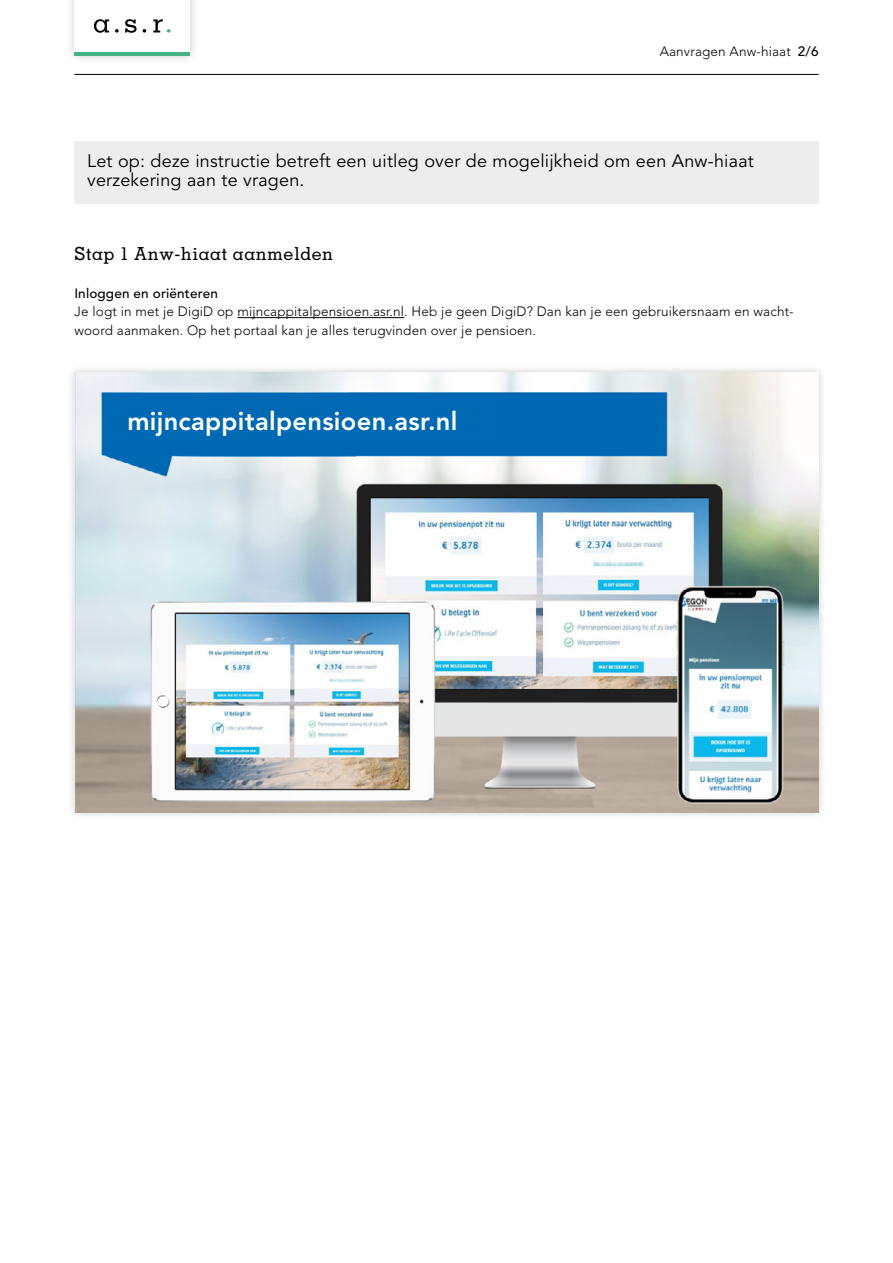
<style>
.page{position:relative;width:893px;height:1263px;background:#fff}
.page>*{position:absolute;margin:0;border:0;box-sizing:border-box;transform-origin:0 0}
.Platte_tekst_9_2_Avenir_light__A4{font:800 25.5px "Avenir LT Std";letter-spacing:.01em;color:#fff}
.Intro_12_3_Avenir_book_grijs_kader__A4{font:18px/18.6px "Avenir LT Std";letter-spacing:.01em;color:#000}
.Kop_12_3_Memphis_medium__A4{font:500 18px "Memphis LT Std";letter-spacing:.025em;color:#000}
.Platte_tekst_9_2_Avenir_light__A4-2{font:300 13.5px/18.6px "Avenir LT Std";letter-spacing:.01em;color:#000}
.Tekstkop_9_2_Avenir_light__9__A4{font:500 13.5px "Avenir LT Std";letter-spacing:.01em;color:#000}
.s1{font-weight:500}
</style>
<div class="page">
<div style="left:74px;top:141px;width:745px;height:62px;background:#ededed"></div>
<hr style="left:237px;top:317px;width:167px;height:1px;background:#000">
<div style="left:66px;top:364px;width:761px;height:457px;background:#000;opacity:.2"></div>
<img style="left:75px;top:372px;width:744px;height:440px">
<div style="left:112px;top:399px;width:385px;height:43px;background:#0069b3"></div>
<hr style="left:74px;top:74px;width:745px;height:1px;background:#000">
<div style="left:64px;top:0;width:136px;height:65px;background:#000;opacity:.2"></div>
<div style="left:74px;top:0;width:116px;height:56px;background:#fff"></div>
<svg style="left:143px;top:29px;width:3px;height:4px"></svg>
<svg style="left:153px;top:19px;width:17px;height:14px"></svg>
<svg style="left:115px;top:29px;width:4px;height:4px"></svg>
<svg style="left:94px;top:19px;width:15px;height:14px"></svg>
<svg style="left:125px;top:19px;width:12px;height:14px"></svg>
<hr style="left:74px;top:52px;width:116px;height:4px;background:#45b385">
<p class="Platte_tekst_9_2_Avenir_light__A4-2" style="left:660px;top:42px;width:160px">Aanvragen Anw-hiaat <span class="s1">2/6</span></p>
<p class="Intro_12_3_Avenir_book_grijs_kader__A4" style="left:87px;top:152px;width:668px">Let op: deze instructie betreft een uitleg over de mogelijkheid om een Anw-hiaat verzekering aan te vragen.</p>
<h3 class="Kop_12_3_Memphis_medium__A4" style="left:74px;top:243px;width:260px">Stap 1 Anw-hiaat aanmelden</h3>
<h4 class="Tekstkop_9_2_Avenir_light__9__A4" style="left:74px;top:285px;width:145px">Inloggen en oriënteren</h4>
<p class="Platte_tekst_9_2_Avenir_light__A4-2" style="left:74px;top:302px;width:721px">Je logt in met je DigiD op mijncappitalpensioen.asr.nl. Heb je geen DigiD? Dan kan je een gebruikersnaam en wacht&shy;woord aanmaken. Op het portaal kan je alles terugvinden over je pensioen.</p>
<p class="Platte_tekst_9_2_Avenir_light__A4" style="left:127px;top:406px;width:332px">mijncappitalpensioen.asr.nl</p>
</div>
